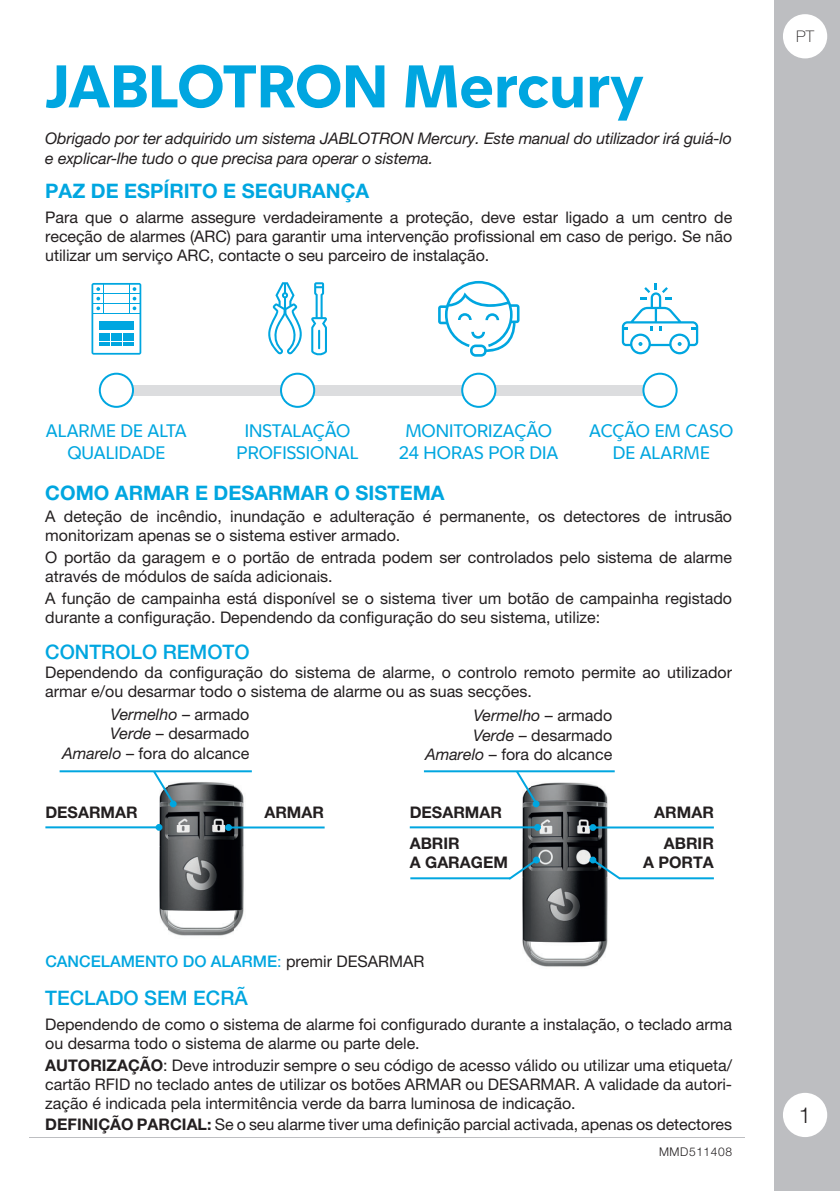
<style>
.page{position:relative;width:840px;height:1191px;background:#fff}
.page>*{position:absolute;margin:0;border:0;box-sizing:border-box;transform-origin:0 0}
.t1{font:600 60px "Jablo";color:#00a6e0}
.t2{font:300 22px "Helvetica Neue LT Pro";color:#231f20}
.t3{font:700 20px "Helvetica Neue LT Pro";color:#00a6e0}
.t4{font:500 20px "Helvetica Neue LT Pro";color:#00a6e0}
.t5{font:18px/21.6px "Jablo";color:#00a6e0;text-align:center}
.t6{font:16px/19.2px "Helvetica Neue LT Pro";color:#231f20}
.t7{font:italic 16px/19.2px "Helvetica Neue LT Pro";letter-spacing:-.01em;color:#231f20}
.t8{font:700 16px/19.2px "Helvetica Neue LT Pro";color:#231f20}
.t9{font:500 16px "Helvetica Neue LT Pro";color:#00a6e0}
.t10{font:100 16px "Helvetica Neue LT Pro";color:#231f20}
.t11{font:300 12px "Helvetica Neue LT Pro";letter-spacing:.05em;color:#231f20}
.s1{font-style:italic}
.s2{font-weight:400;color:#231f20}
.s3{color:#00a6e0}
.s4{font-weight:700}
</style>
<div class="page">
<div style="left:774px;top:0;width:65px;height:1191px;background:#bdbec1"></div>
<div style="left:783px;top:15px;width:42px;height:42px;background:#fff;border-radius:50%"></div>
<div style="left:782px;top:14px;width:44px;height:44px;border:2px solid #fff;border-radius:50%"></div>
<div style="left:782px;top:1092px;width:44px;height:45px;background:#fff;border-radius:50%"></div>
<img style="left:464px;top:782px;width:200px;height:185px">
<hr style="left:618px;top:877px;width:95px;height:2px;background:#00a6e0">
<hr style="left:410px;top:877px;width:99px;height:2px;background:#00a6e0">
<svg style="left:91px;top:283px;width:50px;height:72px"></svg>
<div style="left:121px;top:385px;width:538px;height:10px;background:#dcdddf"></div>
<div style="left:100px;top:374px;width:33px;height:33px;background:#fff;border-radius:50%"></div>
<div style="left:99px;top:373px;width:35px;height:35px;border:2px solid #00a6e0;border-radius:50%"></div>
<svg style="left:311px;top:282px;width:16px;height:74px"></svg>
<svg style="left:268px;top:282px;width:34px;height:73px"></svg>
<div style="left:281px;top:374px;width:33px;height:33px;background:#fff;border-radius:50%"></div>
<div style="left:280px;top:373px;width:35px;height:35px;border:2px solid #00a6e0;border-radius:50%"></div>
<svg style="left:438px;top:281px;width:81px;height:76px"></svg>
<div style="left:462px;top:374px;width:33px;height:33px;background:#fff;border-radius:50%"></div>
<div style="left:461px;top:373px;width:35px;height:35px;border:2px solid #00a6e0;border-radius:50%"></div>
<svg style="left:621px;top:283px;width:76px;height:71px"></svg>
<div style="left:643px;top:374px;width:33px;height:33px;background:#fff;border-radius:50%"></div>
<div style="left:642px;top:373px;width:35px;height:35px;border:2px solid #00a6e0;border-radius:50%"></div>
<div style="left:532px;top:856px;width:7px;height:7px;border:2px solid #00a6e0;border-radius:50%"></div>
<svg style="left:506px;top:857px;width:33px;height:24px"></svg>
<div style="left:589px;top:856px;width:7px;height:7px;border:2px solid #00a6e0;border-radius:50%"></div>
<svg style="left:589px;top:857px;width:33px;height:24px"></svg>
<img style="left:101px;top:772px;width:200px;height:164px">
<hr style="left:45px;top:826px;width:114px;height:2px;background:#00a6e0">
<hr style="left:409px;top:826px;width:128px;height:2px;background:#00a6e0">
<div style="left:155px;top:824px;width:7px;height:6px;border:2px solid #00a6e0;border-radius:50%"></div>
<svg style="left:534px;top:824px;width:6px;height:6px"></svg>
<hr style="left:228px;top:826px;width:96px;height:2px;background:#00a6e0">
<hr style="left:592px;top:826px;width:121px;height:2px;background:#00a6e0">
<div style="left:225px;top:824px;width:7px;height:7px;border:2px solid #00a6e0;border-radius:50%"></div>
<div style="left:589px;top:824px;width:7px;height:7px;border:2px solid #00a6e0;border-radius:50%"></div>
<hr style="left:60px;top:770px;width:192px;height:2px;background:#00a6e0">
<hr style="left:423px;top:770px;width:191px;height:2px;background:#00a6e0">
<div style="left:170px;top:800px;width:6px;height:7px;border:2px solid #00a6e0;border-radius:50%"></div>
<div style="left:532px;top:800px;width:7px;height:7px;border:2px solid #00a6e0;border-radius:50%"></div>
<svg style="left:151px;top:770px;width:25px;height:36px"></svg>
<svg style="left:514px;top:770px;width:24px;height:36px"></svg>
<h1 class="t1" style="left:45px;top:49px;width:599px">JABLOTRON Mercury</h1>
<p class="t7" style="left:45px;top:131px;width:688px">Obrigado por ter adquirido um sistema JABLOTRON Mercury. Este manual do utilizador irá guiá-lo e explicar-lhe tudo o que precisa para operar o sistema.</p>
<p class="t3" style="left:45px;top:184px;width:325px">PAZ DE ESPÍRITO E SEGURANÇA</p>
<p class="t6" style="left:45px;top:210px;width:688px;text-align:justify">Para que o alarme assegure verdadeiramente a proteção, deve estar ligado a um centro de receção de alarmes (ARC) para garantir uma intervenção profissional em caso de perigo. Se não utilizar um serviço ARC, contacte o seu parceiro de instalação.</p>
<p class="t5" style="left:46px;top:419px;width:142px">ALARME DE ALTA<br>QUALIDADE</p>
<p class="t5" style="left:236px;top:419px;width:123px">INSTALAÇÃO<br>PROFISSIONAL</p>
<p class="t5" style="left:399px;top:419px;width:161px">MONITORIZAÇÃO<br>24 HORAS POR DIA</p>
<p class="t5" style="left:589px;top:419px;width:145px">ACÇÃO EM CASO<br>DE ALARME</p>
<p class="t3" style="left:45px;top:485px;width:400px">COMO ARMAR E DESARMAR O SISTEMA</p>
<p class="t6" style="left:45px;top:508px;width:688px">A deteção de incêndio, inundação e adulteração é permanente, os detectores de intrusão monitorizam apenas se o sistema estiver armado.</p>
<p class="t6" style="left:45px;top:549px;width:688px">O portão da garagem e o portão de entrada podem ser controlados pelo sistema de alarme através de módulos de saída adicionais.</p>
<p class="t6" style="left:45px;top:591px;width:688px">A função de campainha está disponível se o sistema tiver um botão de campainha registado durante a configuração. Dependendo da configuração do seu sistema, utilize:</p>
<p class="t4" style="left:45px;top:644px;width:206px">CONTROLO REMOTO</p>
<p class="t6" style="left:45px;top:664px;width:688px">Dependendo da configuração do sistema de alarme, o controlo remoto permite ao utilizador armar e/ou desarmar todo o sistema de alarme ou as suas secções.</p>
<p class="t6" style="left:62px;top:707px;width:189px;text-align:right"><span class="s1">Vermelho</span> – armado<br><span class="s1">Verde</span> – desarmado<br><span class="s1">Amarelo</span> – fora do alcance</p>
<p class="t6" style="left:425px;top:708px;width:189px;text-align:right"><span class="s1">Vermelho</span> – armado<br><span class="s1">Verde</span> – desarmado<br><span class="s1">Amarelo</span> – fora do alcance</p>
<p class="t8" style="left:45px;top:805px;width:94px">DESARMAR</p>
<p class="t8" style="left:264px;top:805px;width:61px">ARMAR</p>
<p class="t8" style="left:654px;top:805px;width:61px">ARMAR</p>
<p class="t8" style="left:409px;top:805px;width:94px">DESARMAR</p>
<p class="t8" style="left:409px;top:835px;width:100px">ABRIR<br>A GARAGEM</p>
<p class="t8" style="left:642px;top:835px;width:72px;text-align:right">ABRIR<br>A PORTA</p>
<p class="t9" style="left:45px;top:956px;width:257px">CANCELAMENTO DO ALARME <span class="s2">pr</span></p>
<p class="t6" style="left:277px;top:954px;width:149px"><span class="s3">:</span> emir DESARMAR</p>
<p class="t4" style="left:45px;top:990px;width:204px">TECLADO SEM ECRÃ</p>
<p class="t6" style="left:45px;top:1016px;width:688px">Dependendo de como o sistema de alarme foi configurado durante a instalação, o teclado arma ou desarma todo o sistema de alarme ou parte dele.</p>
<p class="t6" style="left:45px;top:1057px;width:688px;text-align:justify"><span class="s4">AUTORIZAÇÃO</span>: Deve introduzir sempre o seu código de acesso válido ou utilizar uma etiqueta/ cartão RFID no teclado antes de utilizar os botões ARMAR ou DESARMAR. A validade da autori&shy;zação é indicada pela intermitência verde da barra luminosa de indicação.</p>
<p class="t6" style="left:45px;top:1116px;width:688px"><span class="s4">DEFINIÇÃO PARCIAL:</span> Se o seu alarme tiver uma definição parcial activada, apenas os detectores</p>
<p class="t11" style="left:658px;top:1147px;width:75px">MMD511408</p>
<p class="t10" style="left:795px;top:31px;width:19px">PT</p>
<h2 class="t2" style="left:798px;top:1107px;width:14px">1</h2>
</div>
